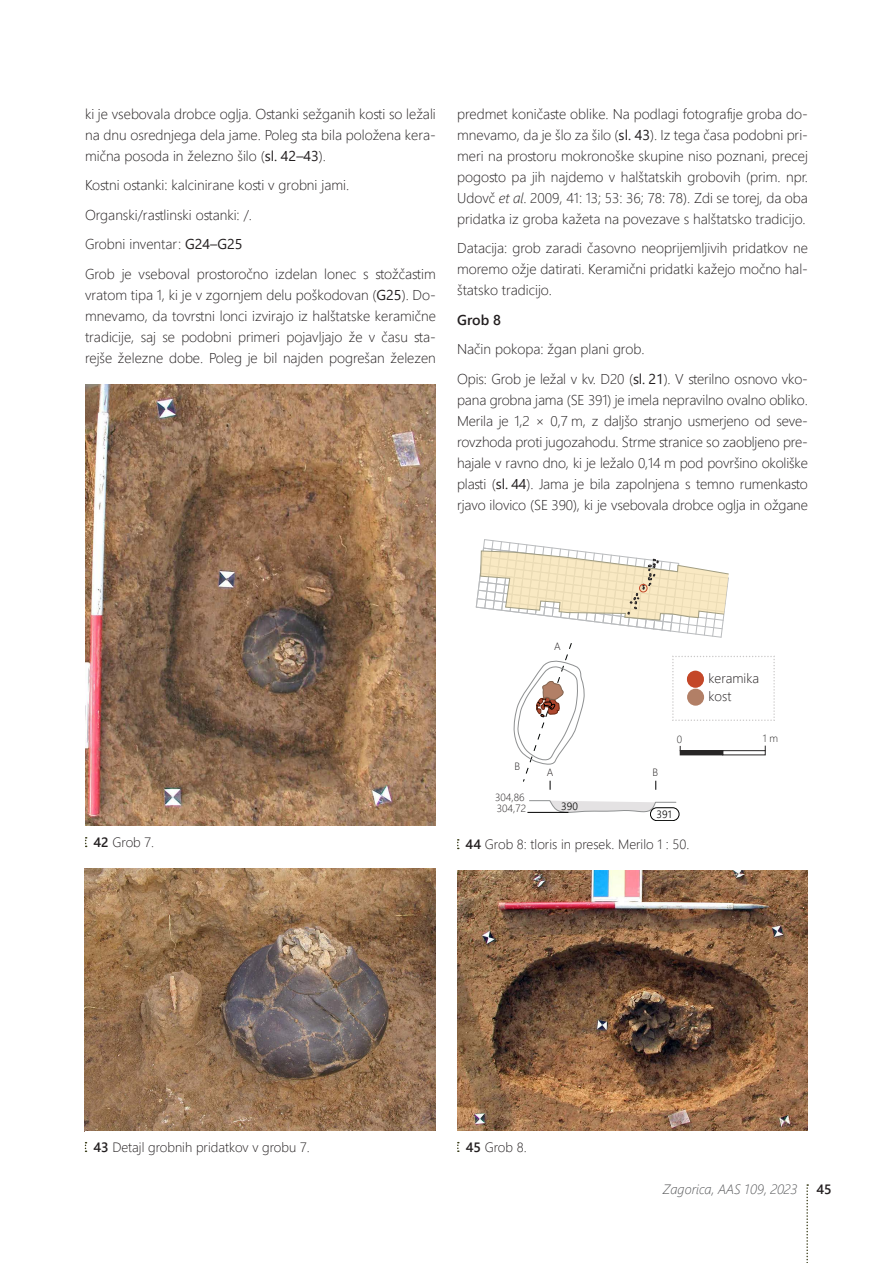
<style>
.page{position:relative;width:893px;height:1263px;background:#fff}
.page>*{position:absolute;margin:0;border:0;box-sizing:border-box;transform-origin:0 0}
.t1{font:300 14.25px/21px "Segoe UI";color:#231f20;text-align:justify}
.t2{font:600 14.25px "Segoe UI";color:#231f20}
.t3{font:300 13.5px/18.1px "Segoe UI";color:#231f20}
.t4{font:italic 300 13.5px "Segoe UI";color:#57585a}
.t5{font:600 13.5px "Segoe UI";color:#231f20}
.t6{font:300 10.5px/11.7px "Segoe UI";color:#231f20}
.t7{font:300 10.5px "Segoe UI";color:#010100}
.t8{font:300 10.5px "Segoe UI";color:#000}
.t9{font:300 10.5px "Segoe UI";color:#272525}
.s1{font-weight:400}
.s2{font-style:italic}
.s3{font-weight:600}
</style>
<div class="page">
<img style="left:85px;top:385px;width:351px;height:441px">
<img style="left:85px;top:868px;width:351px;height:263px">
<svg style="left:85px;top:1142px;width:2px;height:10px"></svg>
<svg style="left:85px;top:837px;width:2px;height:10px"></svg>
<svg style="left:529px;top:800px;width:148px;height:13px"></svg>
<hr style="left:528px;top:812px;width:40px;height:1px;background:#000100">
<div style="left:650px;top:807px;width:29px;height:14px;border:1px solid #010201;border-radius:6px"></div>
<svg style="left:476px;top:539px;width:299px;height:251px"></svg>
<img style="left:457px;top:870px;width:351px;height:261px">
<svg style="left:457px;top:839px;width:2px;height:10px"></svg>
<svg style="left:457px;top:1142px;width:2px;height:10px"></svg>
<svg style="left:806px;top:1184px;width:2px;height:79px"></svg>
<p class="t1" style="left:85px;top:102px;width:352px">ki je vsebovala drobce oglja. Ostanki sežganih kosti so ležali na dnu osrednjega dela jame. Poleg sta bila položena kera&shy;mična posoda in železno šilo (<span class="s1">sl. 42–43</span>).</p>
<p class="t1" style="left:85px;top:169px;width:352px;line-height:29.5px;text-align:left">Kostni ostanki: kalcinirane kosti v grobni jami.<br>Organski/rastlinski ostanki: /.<br>Grobni inventar: <span class="s1">G24–G25<br></span>Grob je vseboval prostoročno izdelan lonec s stožčastim</p>
<p class="t1" style="left:85px;top:283px;width:352px">vratom tipa 1, ki je v zgornjem delu poškodovan (<span class="s1">G25</span>). Do&shy;mnevamo, da tovrstni lonci izvirajo iz halštatske keramične tradicije, saj se podobni primeri pojavljajo že v času sta&shy;rejše železne dobe. Poleg je bil najden pogrešan železen</p>
<p class="t1" style="left:457px;top:102px;width:352px">predmet koničaste oblike. Na podlagi fotografije groba do&shy;mnevamo, da je šlo za šilo (<span class="s1">sl. 43</span>). Iz tega časa podobni pri&shy;meri na prostoru mokronoške skupine niso poznani, precej pogosto pa jih najdemo v halštatskih grobovih (prim. npr.<br>Udovč <span class="s2">et al</span>. 2009, 41: 13; 53: 36; 78: 78). Zdi se torej, da oba pridatka iz groba kažeta na povezave s halštatsko tradicijo.</p>
<p class="t1" style="left:457px;top:236px;width:352px">Datacija: grob zaradi časovno neoprijemljivih pridatkov ne moremo ožje datirati. Keramični pridatki kažejo močno hal&shy;štatsko tradicijo.</p>
<p class="t2" style="left:457px;top:306px;width:46px">Grob 8</p>
<p class="t1" style="left:457px;top:333px;width:352px;line-height:29.5px">Način pokopa: žgan plani grob.<br>Opis: Grob je ležal v kv. D20 (<span class="s1">sl. 21</span>). V sterilno osnovo vko-</p>
<p class="t1" style="left:457px;top:388px;width:352px">pana grobna jama (SE 391) je imela nepravilno ovalno obliko.<br>Merila je 1,2 × 0,7 m, z daljšo stranjo usmerjeno od seve&shy;rovzhoda proti jugozahodu. Strme stranice so zaobljeno pre&shy;hajale v ravno dno, ki je ležalo 0,14 m pod površino okoliške plasti (<span class="s1">sl. 44</span>). Jama je bila zapolnjena s temno rumenkasto rjavo ilovico (SE 390), ki je vsebovala drobce oglja in ožgane</p>
<p class="t3" style="left:94px;top:832px;width:62px"><span class="s3">42</span> Grob 7.</p>
<p class="t6" style="left:515px;top:759px;width:7px">B</p>
<p class="t6" style="left:495px;top:790px;width:33px">304,86<br>304,72</p>
<p class="t6" style="left:554px;top:640px;width:8px">A</p>
<p class="t6" style="left:547px;top:765px;width:8px">A</p>
<p class="t6" style="left:652px;top:765px;width:7px">B</p>
<p class="t3" style="left:709px;top:667px;width:52px">keramika kost</p>
<p class="t9" style="left:677px;top:729px;width:7px">0</p>
<p class="t9" style="left:763px;top:729px;width:17px">1 m</p>
<p class="t7" style="left:561px;top:796px;width:18px">390</p>
<p class="t8" style="left:657px;top:804px;width:17px">391</p>
<p class="t3" style="left:466px;top:834px;width:225px"><span class="s3">44</span> Grob 8: tloris in presek. Merilo 1 : 50.</p>
<p class="t3" style="left:93px;top:1137px;width:218px"><span class="s3">43</span> Detajl grobnih pridatkov v grobu 7.</p>
<p class="t3" style="left:466px;top:1137px;width:62px"><span class="s3">45</span> Grob 8.</p>
<p class="t4" style="left:663px;top:1176px;width:136px">Zagorica, AAS 109, 2023</p>
<p class="t5" style="left:816px;top:1176px;width:17px">45</p>
</div>
